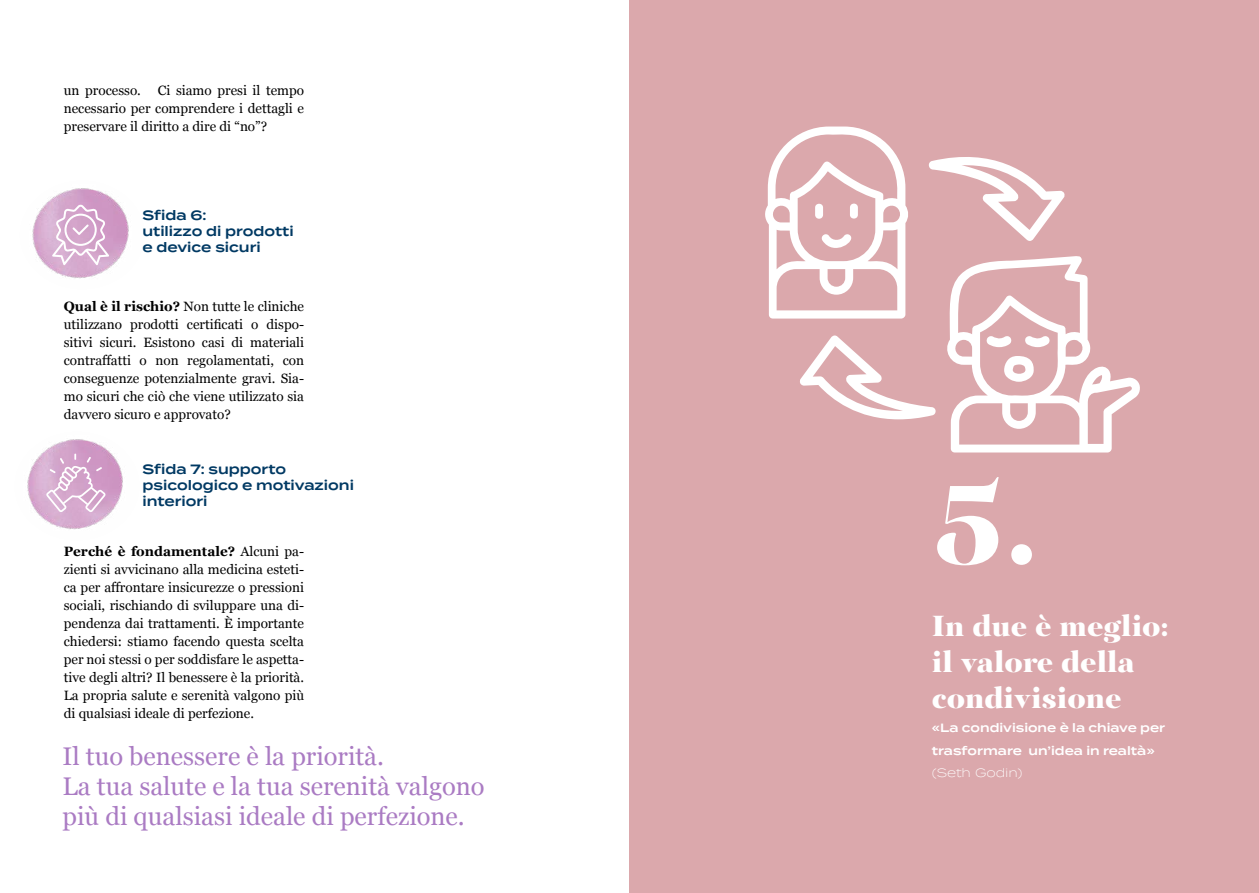
<style>
.page{position:relative;width:1259px;height:893px;background:#fff}
.page>*{position:absolute;margin:0;border:0;box-sizing:border-box;transform-origin:0 0}
.t1{font:900 120px "PF Regal Display Pro";color:#fff}
.t2{font:900 30px/36px "PF Regal Display Pro";color:#fff}
.TESTOCORPO{font:25.5px "Georgia";color:#aa7bc3}
.titoli_indice{font:13.5px/18px "Georgia";color:#000;text-align:justify}
.titoli_indice-2{font:600 13.5px/16.2px "Termina";color:#003963}
.titoletti{font:600 12px/22.5px "Termina";color:#fff}
.s1{font-weight:700}
.s2{font-weight:300}
</style>
<div class="page">
<div style="left:629px;top:0;width:630px;height:893px;background:#dba8ac"></div>
<svg style="left:765px;top:127px;width:375px;height:325px"></svg>
<img style="left:32px;top:188px;width:97px;height:91px">
<svg style="left:52px;top:204px;width:57px;height:61px"></svg>
<img style="left:27px;top:439px;width:96px;height:91px">
<svg style="left:46px;top:454px;width:60px;height:58px;background:#dab2d3"></svg>
<p class="titoli_indice" style="left:64px;top:81px;width:242px">un processo. Ci siamo presi il tempo necessario per comprendere i dettagli e preservare il diritto a dire di “no”?</p>
<p class="titoli_indice-2" style="left:142px;top:207px;width:65px">Sfida 6:</p>
<p class="titoli_indice-2" style="left:142px;top:223px;width:153px">utilizzo di prodotti</p>
<p class="titoli_indice-2" style="left:142px;top:239px;width:120px">e device sicuri</p>
<p class="titoli_indice" style="left:64px;top:297px;width:242px"><span class="s1">Qual è il rischio?</span> Non tutte le cliniche utilizzano prodotti certificati o dispo&shy;sitivi sicuri. Esistono casi di materiali contraffatti o non regolamentati, con conseguenze potenzialmente gravi. Sia&shy;mo sicuri che ciò che viene utilizzato sia davvero sicuro e approvato?</p>
<p class="titoli_indice-2" style="left:142px;top:461px;width:213px">Sfida 7: supporto psicologico e motivazioni interiori</p>
<p class="titoli_indice" style="left:64px;top:542px;width:242px"><span class="s1">Perché è fondamentale?</span> Alcuni pa&shy;zienti si avvicinano alla medicina esteti&shy;ca per affrontare insicurezze o pressioni sociali, rischiando di sviluppare una di&shy;pendenza dai trattamenti. È importante chiedersi: stiamo facendo questa scelta per noi stessi o per soddisfare le aspetta&shy;tive degli altri? Il benessere è la priorità.<br>La propria salute e serenità valgono più di qualsiasi ideale di perfezione.</p>
<p class="TESTOCORPO" style="left:63px;top:738px;width:323px">Il tuo benessere è la priorità.</p>
<p class="TESTOCORPO" style="left:63px;top:768px;width:423px">La tua salute e la tua serenità valgono</p>
<p class="TESTOCORPO" style="left:63px;top:798px;width:404px">più di qualsiasi ideale di perfezione.</p>
<p class="t1" style="left:932px;top:450px;width:106px">5.</p>
<p class="t2" style="left:932px;top:608px;width:238px">In due è meglio: il valore della condivisione</p>
<p class="titoletti" style="left:932px;top:717px;width:235px">«La condivisione è la chiave per trasformare un’idea in realtà» <span class="s2">(Seth Godin)</span></p>
</div>
